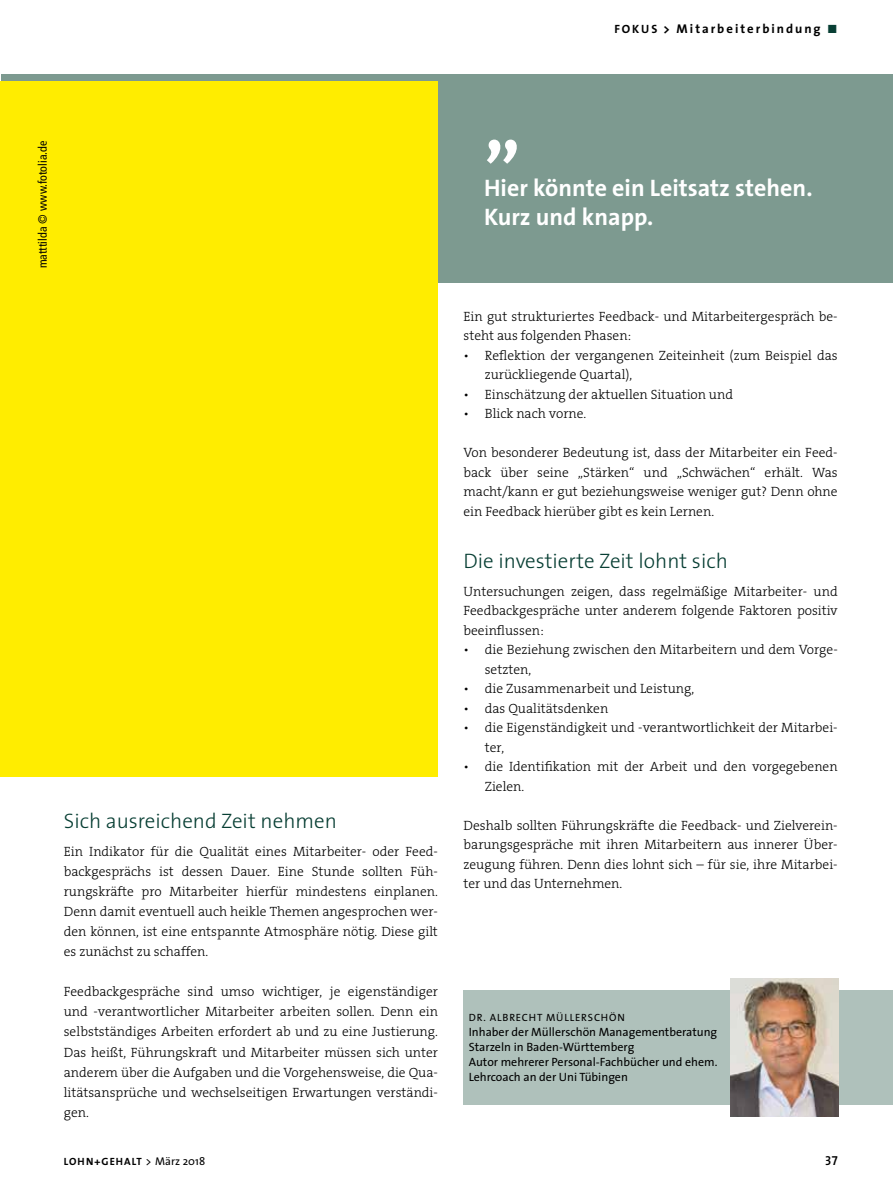
<style>
.page{position:relative;width:893px;height:1191px;background:#fff}
.page>*{position:absolute;margin:0;border:0;box-sizing:border-box;transform-origin:0 0}
.t1{font:700 75px "The Sans";color:#fff}
.t2{font:700 24px/28.8px "The Sans";color:#fff}
.t3{font:300 21px "The Sans";color:#083f34}
.t4{font:300 13.5px/19.5px "The Serif B3";color:#000;text-align:justify}
.t5{font:13.05px "The Sans Semi Bold Caps";color:#000}
.t6{font:700 12.75px "The Sans";letter-spacing:.155em;color:#000}
.t7{font:12px/15px "The Sans";color:#000}
.t8{font:condensed 12px "Frutiger LT";color:#000}
.t9{font:10.5px "The Sans B5 Plain";letter-spacing:.085em;color:#000}
.t10{font:700 10.5px "The Sans";letter-spacing:.1em;color:#000}
.s1{font-size:12px}
.s2{font-family:"The Sans Bold Expert";font-weight:400;font-size:12px;color:#083f34}
.s3{font-weight:400;font-size:11.25px}
</style>
<div class="page">
<div style="left:1px;top:74px;width:892px;height:209px;background:#7d9a90"></div>
<div style="left:0;top:81px;width:438px;height:695px;background:#ffed00"></div>
<div style="left:463px;top:990px;width:430px;height:114px;background:#afc1bb"></div>
<img style="left:730px;top:978px;width:108px;height:138px">
<p class="t6" style="left:614px;top:18px;width:225px"><span class="s1">FOKUS</span> &gt; Mitarbeiterbindung <span class="s2">ó</span></p>
<p class="t8" style="left:36px;top:268px;width:129px;rotate:-90deg">matttilda © www.fotolia.de</p>
<h1 class="t1" style="left:484px;top:62px;width:38px">„</h1>
<h2 class="t2" style="left:484px;top:173px;width:330px">Hier könnte ein Leitsatz stehen.<br>Kurz und knapp.</h2>
<h3 class="t3" style="left:64px;top:803px;width:275px">Sich ausreichend Zeit nehmen</h3>
<p class="t4" style="left:64px;top:842px;width:376px;line-height:20px">Ein Indikator für die Qualität eines Mitarbeiter- oder Feed&shy;backgesprächs ist dessen Dauer. Eine Stunde sollten Füh&shy;rungskräfte pro Mitarbeiter hierfür mindestens einplanen.<br>Denn damit eventuell auch heikle Themen angesprochen wer&shy;den können, ist eine entspannte Atmosphäre nötig. Diese gilt es zunächst zu schaffen.</p>
<p class="t4" style="left:64px;top:982px;width:376px;line-height:20px">Feedbackgespräche sind umso wichtiger, je eigenständiger und -verantwortlicher Mitarbeiter arbeiten sollen. Denn ein selbstständiges Arbeiten erfordert ab und zu eine Justierung.<br>Das heißt, Führungskraft und Mitarbeiter müssen sich unter anderem über die Aufgaben und die Vorgehensweise, die Qua&shy;litätsansprüche und wechselseitigen Erwartungen verständi&shy;gen.</p>
<p class="t4" style="left:463px;top:307px;width:376px">Ein gut strukturiertes Feedback- und Mitarbeitergespräch be&shy;steht aus folgenden Phasen:</p>
<p class="t4" style="left:485px;top:346px;width:354px;text-indent:-21px">• Reflektion der vergangenen Zeiteinheit (zum Beispiel das zurückliegende Quartal),</p>
<p class="t4" style="left:463px;top:385px;width:271px">• Einschätzung der aktuellen Situation und</p>
<p class="t4" style="left:463px;top:404px;width:124px">• Blick nach vorne.</p>
<p class="t4" style="left:463px;top:443px;width:376px">Von besonderer Bedeutung ist, dass der Mitarbeiter ein Feed&shy;back über seine „Stärken“ und „Schwächen“ erhält. Was macht/kann er gut beziehungsweise weniger gut? Denn ohne ein Feedback hierüber gibt es kein Lernen.</p>
<h3 class="t3" style="left:463px;top:543px;width:266px">Die investierte Zeit lohnt sich</h3>
<p class="t4" style="left:463px;top:582px;width:376px">Untersuchungen zeigen, dass regelmäßige Mitarbeiter- und Feedbackgespräche unter anderem folgende Faktoren positiv beeinflussen:</p>
<p class="t4" style="left:485px;top:640px;width:354px;text-indent:-21px">• die Beziehung zwischen den Mitarbeitern und dem Vorge&shy;setzten,</p>
<p class="t4" style="left:463px;top:679px;width:232px">• die Zusammenarbeit und Leistung,</p>
<p class="t4" style="left:463px;top:699px;width:146px">• das Qualitätsdenken</p>
<p class="t4" style="left:485px;top:718px;width:354px;text-indent:-21px">• die Eigenständigkeit und -verantwortlichkeit der Mitarbei&shy;ter,</p>
<p class="t4" style="left:485px;top:757px;width:354px;text-indent:-21px">• die Identifikation mit der Arbeit und den vorgegebenen<br>Zielen.</p>
<p class="t4" style="left:463px;top:816px;width:376px">Deshalb sollten Führungskräfte die Feedback- und Zielverein&shy;barungsgespräche mit ihren Mitarbeitern aus innerer Über&shy;zeugung führen. Denn dies lohnt sich – für sie, ihre Mitarbei&shy;ter und das Unternehmen.</p>
<p class="t9" style="left:469px;top:1012px;width:158px">DR. ALBRECHT MÜLLERSCHÖN</p>
<p class="t7" style="left:469px;top:1024px;width:250px">Inhaber der Müllerschön Managementberatung Starzeln in Baden-Württemberg<br>Autor mehrerer Personal-Fachbücher und ehem.<br>Lehrcoach an der Uni Tübingen</p>
<p class="t10" style="left:64px;top:1152px;width:143px">LOHN+GEHALT <span class="s3">&gt; März 2018</span></p>
<p class="t5" style="left:825px;top:1149px;width:14px">37</p>
</div>
